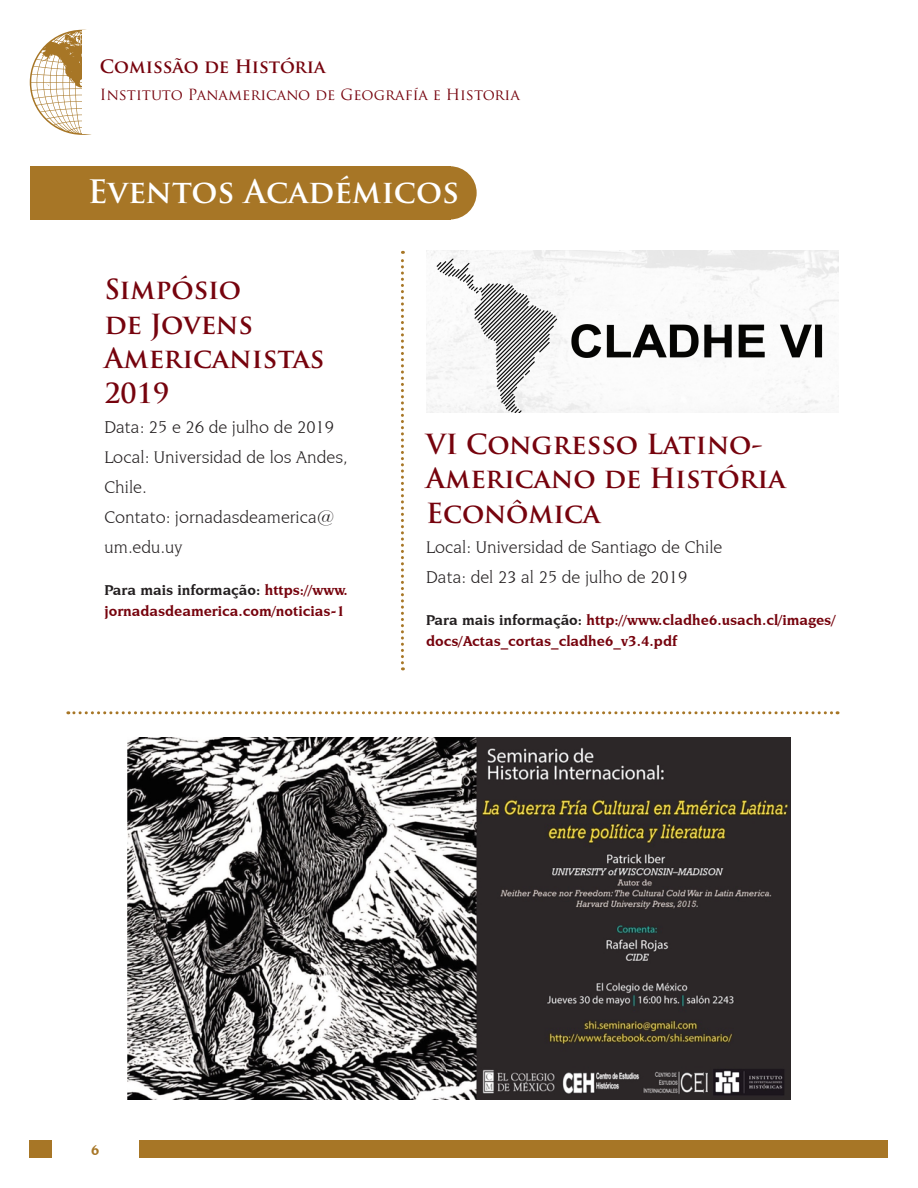
<style>
.page{position:relative;width:918px;height:1188px;background:#fff}
.page>*{position:absolute;margin:0;border:0;box-sizing:border-box;transform-origin:0 0}
.t1{font:700 31.5px "Trajan Pro";color:#fff}
.t2{font:700 27px/34.5px "Trajan Pro";color:#76030d}
.t3{font:18px/30px "Novarese IT Cby BT";color:#231f20}
.t4{font:700 18px "Trajan Pro";color:#76030d}
.t5{font:700 15px/21px "Novarese IT Cby BT";color:#76030d}
.t6{font:15px "Trajan Pro";color:#76030d}
.t7{font:700 15px "Novarese IT Cby BT";color:#a77626}
.s1{color:#231f20}
</style>
<div class="page">
<div style="left:30px;top:1140px;width:858px;height:18px;background:#a77626"></div>
<div style="left:52px;top:1140px;width:86px;height:19px;background:#fff"></div>
<svg style="left:30px;top:30px;width:62px;height:105px"></svg>
<div style="left:82px;top:30px;width:63px;height:104px;background:#fff"></div>
<svg style="left:68px;top:711px;width:770px;height:3px"></svg>
<svg style="left:401px;top:251px;width:3px;height:419px"></svg>
<img style="left:128px;top:737px;width:662px;height:363px">
<img style="left:426px;top:251px;width:412px;height:161px">
<div style="left:30px;top:166px;width:421px;height:53px;background:#a77626"></div>
<div style="left:423px;top:166px;width:54px;height:53px;background:#a77626;border-radius:50%"></div>
<p class="t4" style="left:100px;top:55px;width:227px">Comissão de História</p>
<p class="t6" style="left:100px;top:85px;width:421px">Instituto Panamericano de Geografía e Historia</p>
<p class="t1" style="left:88px;top:172px;width:373px">Eventos Académicos</p>
<p class="t2" style="left:104px;top:273px;width:221px">Simpósio<br>de Jovens<br>Americanistas<br>2019</p>
<p class="t3" style="left:104px;top:412px;width:231px">Data: 25 e 26 de julho de 2019</p>
<p class="t3" style="left:104px;top:442px;width:245px">Local: Universidad de los Andes,<br>Chile.</p>
<p class="t3" style="left:104px;top:502px;width:232px">Contato: jornadasdeamerica@ um.edu.uy</p>
<p class="t5" style="left:104px;top:579px;width:245px"><span class="s1">Para mais informação:</span> https://www. jornadasdeamerica.com/noticias-1</p>
<p class="t2" style="left:426px;top:427px;width:361px">VI Congresso Latino-<br>Americano de História<br>Econômica</p>
<p class="t3" style="left:426px;top:532px;width:298px">Local: Universidad de Santiago de Chile</p>
<p class="t3" style="left:426px;top:562px;width:263px">Data: del 23 al 25 de julho de 2019</p>
<p class="t5" style="left:426px;top:609px;width:411px"><span class="s1">Para mais informação:</span> http://www.cladhe6.usach.cl/images/ docs/Actas_cortas_cladhe6_v3.4.pdf</p>
<p class="t7" style="left:91px;top:1141px;width:10px">6</p>
</div>
